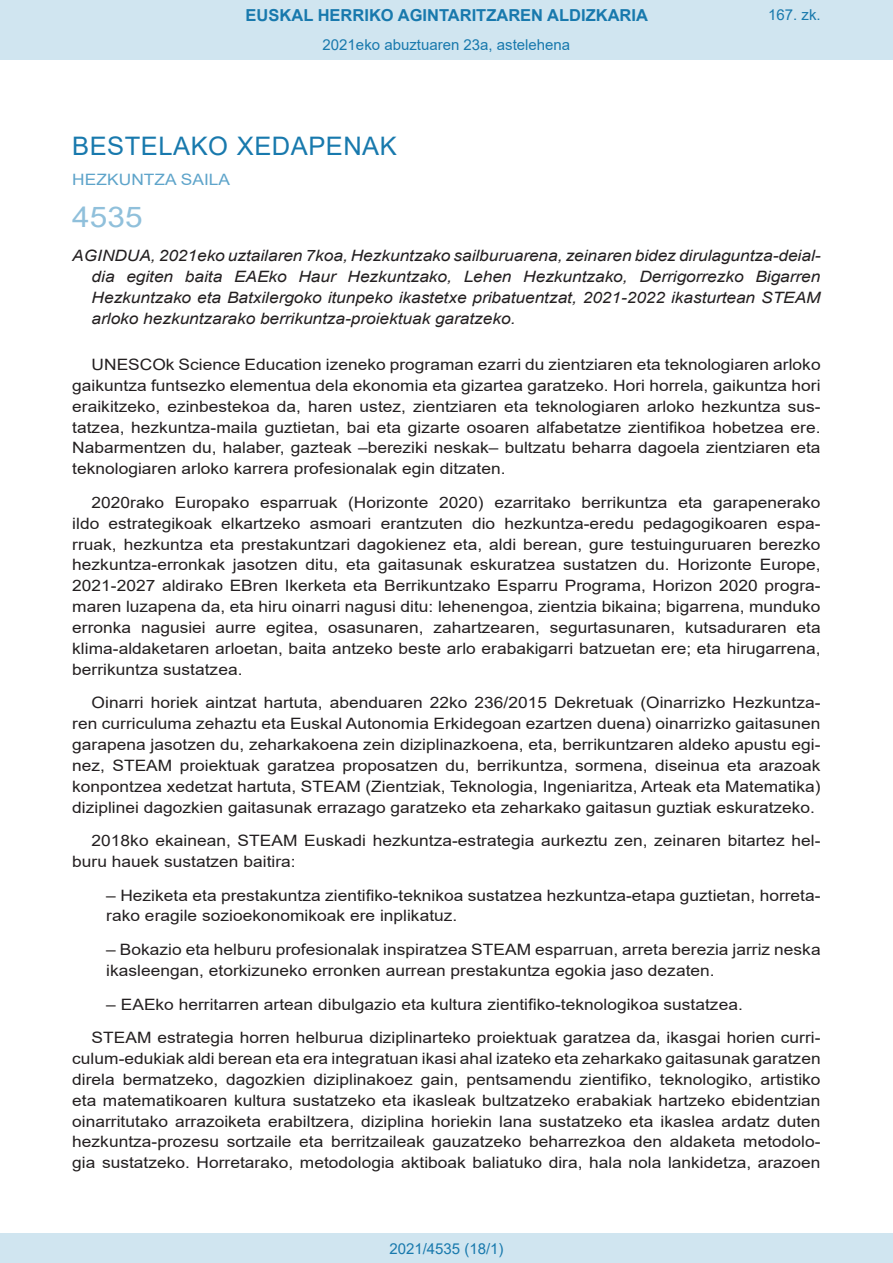
<style>
.page{position:relative;width:893px;height:1263px;background:#fff}
.page>*{position:absolute;margin:0;border:0;box-sizing:border-box;transform-origin:0 0}
.BOPVOrden{font:28.5px "Arial";color:#90c0db;scale:1.11 1}
.BOPVSeccion{font:25.5px "Arial";letter-spacing:.02em;color:#1879ad}
.t1{font:700 16.5px "Arial";color:#1879ad}
.BOPVDetalle{font:15.6px/20.9px "Arial";color:#231f20;text-align:justify;scale:1.11 1}
.BOPVDetalle1{font:15.6px/20.9px "Arial";color:#231f20;scale:1.11 1}
.BOPVTitulo{font:italic 15.6px/20.9px "Arial";letter-spacing:-.005em;color:#231f20;text-align:justify;scale:1.11 1}
.BOPVOrganismo{font:15.6px "Arial";letter-spacing:.005em;color:#5ea4ca;scale:1.11 1}
.Paginacion_Centro{font:15px "Arial";color:#1879ad}
</style>
<div class="page">
<div style="left:0;top:0;width:893px;height:60px;background:#d0e5f0"></div>
<div style="left:0;top:1233px;width:893px;height:30px;background:#d0e5f0"></div>
<p class="t1" style="left:246px;top:3px;width:404px">EUSKAL HERRIKO AGINTARITZAREN ALDIZKARIA</p>
<p class="Paginacion_Centro" style="left:323px;top:35px;width:249px">2021eko abuztuaren 23a, astelehena</p>
<p class="Paginacion_Centro" style="left:768px;top:5px;width:54px">167. zk.</p>
<p class="BOPVSeccion" style="left:72px;top:128px;width:326px">BESTELAKO XEDAPENAK</p>
<p class="BOPVOrganismo" style="left:72px;top:168px;width:144px">HEZKUNTZA SAILA</p>
<p class="BOPVOrden" style="left:72px;top:198px;width:65px">4535</p>
<p class="BOPVTitulo" style="left:92px;top:245px;width:658px;text-indent:-19px">AGINDUA, 2021eko uztailaren 7koa, Hezkuntzako sailburuarena, zeinaren bidez dirulaguntza-deial&shy;dia egiten baita EAEko Haur Hezkuntzako, Lehen Hezkuntzako, Derrigorrezko Bigarren Hezkuntzako eta Batxilergoko itunpeko ikastetxe pribatuentzat, 2021-2022 ikasturtean STEAM arloko hezkuntzarako berrikuntza-proiektuak garatzeko.</p>
<p class="BOPVDetalle" style="left:72px;top:354px;width:676px;text-indent:19px">UNESCOk Science Education izeneko programan ezarri du zientziaren eta teknologiaren arloko gaikuntza funtsezko elementua dela ekonomia eta gizartea garatzeko. Hori horrela, gaikuntza hori eraikitzeko, ezinbestekoa da, haren ustez, zientziaren eta teknologiaren arloko hezkuntza sus&shy;tatzea, hezkuntza-maila guztietan, bai eta gizarte osoaren alfabetatze zientifikoa hobetzea ere.<br>Nabarmentzen du, halaber, gazteak –bereziki neskak– bultzatu beharra dagoela zientziaren eta teknologiaren arloko karrera profesionalak egin ditzaten.</p>
<p class="BOPVDetalle" style="left:72px;top:492px;width:676px;text-indent:19px">2020rako Europako esparruak (Horizonte 2020) ezarritako berrikuntza eta garapenerako ildo estrategikoak elkartzeko asmoari erantzuten dio hezkuntza-eredu pedagogikoaren espa&shy;rruak, hezkuntza eta prestakuntzari dagokienez eta, aldi berean, gure testuinguruaren berezko hezkuntza-erronkak jasotzen ditu, eta gaitasunak eskuratzea sustatzen du. Horizonte Europe, 2021-2027 aldirako EBren Ikerketa eta Berrikuntzako Esparru Programa, Horizon 2020 progra&shy;maren luzapena da, eta hiru oinarri nagusi ditu: lehenengoa, zientzia bikaina; bigarrena, munduko erronka nagusiei aurre egitea, osasunaren, zahartzearen, segurtasunaren, kutsaduraren eta klima-aldaketaren arloetan, baita antzeko beste arlo erabakigarri batzuetan ere; eta hirugarrena, berrikuntza sustatzea.</p>
<p class="BOPVDetalle" style="left:72px;top:692px;width:676px;text-indent:19px">Oinarri horiek aintzat hartuta, abenduaren 22ko 236/2015 Dekretuak (Oinarrizko Hezkuntza&shy;ren curriculuma zehaztu eta Euskal Autonomia Erkidegoan ezartzen duena) oinarrizko gaitasunen garapena jasotzen du, zeharkakoena zein diziplinazkoena, eta, berrikuntzaren aldeko apustu egi&shy;nez, STEAM proiektuak garatzea proposatzen du, berrikuntza, sormena, diseinua eta arazoak konpontzea xedetzat hartuta, STEAM (Zientziak, Teknologia, Ingeniaritza, Arteak eta Matematika) diziplinei dagozkien gaitasunak errazago garatzeko eta zeharkako gaitasun guztiak eskuratzeko.</p>
<p class="BOPVDetalle" style="left:72px;top:830px;width:676px;text-indent:19px">2018ko ekainean, STEAM Euskadi hezkuntza-estrategia aurkeztu zen, zeinaren bitartez hel&shy;buru hauek sustatzen baitira:</p>
<p class="BOPVDetalle1" style="left:106px;top:884px;width:645px">– Heziketa eta prestakuntza zientifiko-teknikoa sustatzea hezkuntza-etapa guztietan, horreta&shy;rako eragile sozioekonomikoak ere inplikatuz.</p>
<p class="BOPVDetalle1" style="left:106px;top:939px;width:645px">– Bokazio eta helburu profesionalak inspiratzea STEAM esparruan, arreta berezia jarriz neska ikasleengan, etorkizuneko erronken aurrean prestakuntza egokia jaso dezaten.</p>
<p class="BOPVDetalle1" style="left:106px;top:993px;width:575px">– EAEko herritarren artean dibulgazio eta kultura zientifiko-teknologikoa sustatzea.</p>
<p class="BOPVDetalle" style="left:72px;top:1027px;width:676px;text-indent:19px">STEAM estrategia horren helburua diziplinarteko proiektuak garatzea da, ikasgai horien curri&shy;culum-edukiak aldi berean eta era integratuan ikasi ahal izateko eta zeharkako gaitasunak garatzen direla bermatzeko, dagozkien diziplinakoez gain, pentsamendu zientifiko, teknologiko, artistiko eta matematikoaren kultura sustatzeko eta ikasleak bultzatzeko erabakiak hartzeko ebidentzian oinarritutako arrazoiketa erabiltzera, diziplina horiekin lana sustatzeko eta ikaslea ardatz duten hezkuntza-prozesu sortzaile eta berritzaileak gauzatzeko beharrezkoa den aldaketa metodolo&shy;gia sustatzeko. Horretarako, metodologia aktiboak baliatuko dira, hala nola lankidetza, arazoen</p>
<p class="Paginacion_Centro" style="left:389px;top:1238px;width:116px">2021/4535 (18/1)</p>
</div>
